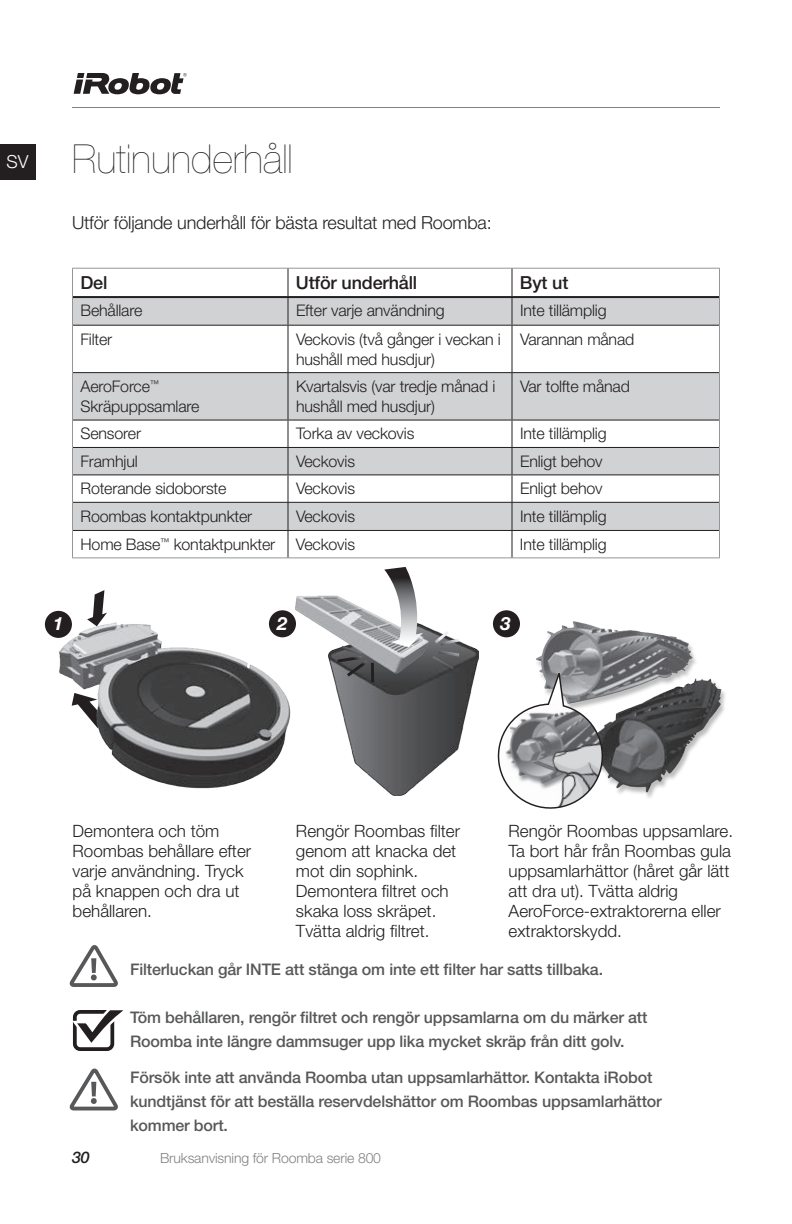
<style>
.page{position:relative;width:792px;height:1224px;background:#fff}
.page>*{position:absolute;margin:0;border:0;box-sizing:border-box;transform-origin:0 0}
.t1{font:200 40px "Helvetica Neue LT Pro";color:#231f20}
.t2{font:italic 700 18.2px "Helvetica Neue LT Pro";color:#fff}
.t3{font:300 18px "Helvetica Neue LT Pro";letter-spacing:-.01em;color:#231f20}
.t4{font:500 18px "Helvetica Neue LT Pro";letter-spacing:-.01em;color:#231f20}
.t5{font:300 18px "Helvetica Neue LT Pro";color:#fff}
.t6{font:300 17px/20px "Helvetica Neue LT Pro";color:#231f20}
.t7{font:300 16px/20px "Helvetica Neue LT Pro";letter-spacing:-.01em;color:#231f20}
.t8{font:500 16px/24px "Helvetica Neue LT Pro";letter-spacing:-.01em;color:#57585a}
.t9{font:italic 500 16px "Helvetica Neue LT Pro";color:#231f20}
.t10{font:300 14px "Helvetica Neue LT Pro";letter-spacing:-.01em;color:#808285}
</style>
<div class="page">
<svg style="left:74px;top:73px;width:113px;height:21px"></svg>
<hr style="left:72px;top:107px;width:648px;height:1px;background:#808285">
<div style="left:0;top:144px;width:36px;height:36px;background:#231f20"></div>
<svg style="left:73px;top:298px;width:646px;height:232px;fill:#d1d2d4"></svg>
<hr style="left:72px;top:268px;width:216px;height:1px;background:#939598">
<hr style="left:288px;top:268px;width:224px;height:1px;background:#939598">
<hr style="left:512px;top:268px;width:208px;height:1px;background:#939598">
<svg style="left:72px;top:269px;width:1px;height:56px"></svg>
<svg style="left:719px;top:269px;width:1px;height:56px"></svg>
<hr style="left:72px;top:325px;width:1px;height:48px;background:#939598">
<hr style="left:719px;top:325px;width:1px;height:48px;background:#939598">
<hr style="left:72px;top:373px;width:1px;height:47px;background:#939598">
<hr style="left:719px;top:373px;width:1px;height:47px;background:#939598">
<svg style="left:72px;top:420px;width:1px;height:137px"></svg>
<svg style="left:719px;top:420px;width:1px;height:137px"></svg>
<hr style="left:72px;top:557px;width:216px;height:1px;background:#939598">
<hr style="left:288px;top:557px;width:224px;height:1px;background:#939598">
<hr style="left:512px;top:557px;width:208px;height:1px;background:#939598">
<svg style="left:288px;top:269px;width:1px;height:56px"></svg>
<hr style="left:73px;top:325px;width:215px;height:1px;background:#231f20">
<hr style="left:288px;top:325px;width:224px;height:1px;background:#231f20">
<hr style="left:288px;top:326px;width:1px;height:46px;background:#231f20">
<hr style="left:512px;top:325px;width:207px;height:1px;background:#231f20">
<hr style="left:288px;top:373px;width:1px;height:47px;background:#231f20">
<hr style="left:73px;top:420px;width:215px;height:1px;background:#231f20">
<hr style="left:288px;top:420px;width:224px;height:1px;background:#231f20">
<hr style="left:512px;top:420px;width:207px;height:1px;background:#231f20">
<hr style="left:73px;top:474px;width:215px;height:1px;background:#231f20">
<hr style="left:288px;top:474px;width:224px;height:1px;background:#231f20">
<hr style="left:512px;top:474px;width:207px;height:1px;background:#231f20">
<hr style="left:73px;top:530px;width:215px;height:1px;background:#231f20">
<hr style="left:288px;top:530px;width:224px;height:1px;background:#231f20">
<svg style="left:288px;top:421px;width:1px;height:136px"></svg>
<hr style="left:512px;top:530px;width:207px;height:1px;background:#231f20">
<svg style="left:512px;top:269px;width:1px;height:56px"></svg>
<hr style="left:512px;top:326px;width:1px;height:46px;background:#231f20">
<hr style="left:73px;top:372px;width:215px;height:1px;background:#231f20">
<hr style="left:288px;top:372px;width:224px;height:1px;background:#231f20">
<hr style="left:512px;top:372px;width:207px;height:1px;background:#231f20">
<hr style="left:512px;top:373px;width:1px;height:47px;background:#231f20">
<hr style="left:73px;top:447px;width:215px;height:1px;background:#231f20">
<hr style="left:288px;top:447px;width:224px;height:1px;background:#231f20">
<hr style="left:512px;top:447px;width:207px;height:1px;background:#231f20">
<hr style="left:73px;top:502px;width:215px;height:1px;background:#231f20">
<hr style="left:288px;top:502px;width:224px;height:1px;background:#231f20">
<hr style="left:512px;top:502px;width:207px;height:1px;background:#231f20">
<svg style="left:512px;top:421px;width:1px;height:136px"></svg>
<hr style="left:73px;top:296px;width:215px;height:2px;background:#231f20">
<hr style="left:288px;top:296px;width:224px;height:2px;background:#231f20">
<hr style="left:512px;top:296px;width:207px;height:2px;background:#231f20">
<img style="left:54px;top:612px;width:237px;height:177px">
<svg style="left:87px;top:590px;width:20px;height:36px"></svg>
<img style="left:332px;top:643px;width:147px;height:153px">
<img style="left:289px;top:595px;width:144px;height:80px">
<svg style="left:384px;top:567px;width:39px;height:80px"></svg>
<svg style="left:334px;top:644px;width:37px;height:36px"></svg>
<hr style="left:371px;top:663px;width:3px;height:19px;background:#fff">
<svg style="left:429px;top:628px;width:34px;height:45px;background:#7a7b7d"></svg>
<img style="left:492px;top:610px;width:233px;height:188px">
<svg style="left:492px;top:667px;width:117px;height:142px"></svg>
<svg style="left:72px;top:1010px;width:51px;height:41px"></svg>
<svg style="left:70px;top:1069px;width:48px;height:41px"></svg>
<div style="left:493px;top:610px;width:27px;height:27px;background:#231f20;border-radius:50%"></div>
<div style="left:45px;top:611px;width:27px;height:27px;background:#231f20;border-radius:50%"></div>
<div style="left:269px;top:610px;width:27px;height:27px;background:#231f20;border-radius:50%"></div>
<svg style="left:70px;top:945px;width:48px;height:42px"></svg>
<p class="t5" style="left:7px;top:150px;width:23px">SV</p>
<h1 class="t1" style="left:72px;top:135px;width:222px">Rutinunderhåll</h1>
<p class="t3" style="left:72px;top:211px;width:421px">Utför följande underhåll för bästa resultat med Roomba:</p>
<p class="t4" style="left:80px;top:272px;width:28px">Del</p>
<p class="t4" style="left:296px;top:272px;width:123px">Utför underhåll</p>
<p class="t4" style="left:520px;top:272px;width:50px">Byt ut</p>
<p class="t7" style="left:80px;top:300px;width:63px">Behållare</p>
<p class="t7" style="left:296px;top:300px;width:150px">Efter varje användning</p>
<p class="t7" style="left:520px;top:300px;width:88px">Inte tillämplig</p>
<p class="t7" style="left:80px;top:329px;width:33px">Filter</p>
<p class="t7" style="left:296px;top:329px;width:206px">Veckovis (två gånger i veckan i hushåll med husdjur)</p>
<p class="t7" style="left:520px;top:329px;width:116px">Varannan månad</p>
<p class="t7" style="left:80px;top:376px;width:120px">AeroForce<sup>™<br></sup>Skräpuppsamlare</p>
<p class="t7" style="left:296px;top:376px;width:201px">Kvartalsvis (var tredje månad i hushåll med husdjur)</p>
<p class="t7" style="left:520px;top:376px;width:111px">Var tolfte månad</p>
<p class="t7" style="left:81px;top:423px;width:62px">Sensorer</p>
<p class="t7" style="left:296px;top:423px;width:120px">Torka av veckovis</p>
<p class="t7" style="left:520px;top:423px;width:88px">Inte tillämplig</p>
<p class="t7" style="left:81px;top:451px;width:59px">Framhjul</p>
<p class="t7" style="left:296px;top:451px;width:61px">Veckovis</p>
<p class="t7" style="left:520px;top:451px;width:84px">Enligt behov</p>
<p class="t7" style="left:81px;top:478px;width:148px">Roterande sidoborste</p>
<p class="t7" style="left:296px;top:478px;width:61px">Veckovis</p>
<p class="t7" style="left:520px;top:478px;width:84px">Enligt behov</p>
<p class="t7" style="left:81px;top:506px;width:173px">Roombas kontaktpunkter</p>
<p class="t7" style="left:296px;top:506px;width:61px">Veckovis</p>
<p class="t7" style="left:520px;top:506px;width:88px">Inte tillämplig</p>
<p class="t7" style="left:81px;top:534px;width:196px">Home Base<sup>™</sup> kontaktpunkter</p>
<p class="t7" style="left:296px;top:534px;width:61px">Veckovis</p>
<p class="t7" style="left:520px;top:534px;width:88px">Inte tillämplig</p>
<p class="t2" style="left:53px;top:612px;width:12px">1</p>
<p class="t2" style="left:277px;top:612px;width:12px">2</p>
<p class="t2" style="left:501px;top:612px;width:12px">3</p>
<p class="t6" style="left:73px;top:821px;width:180px">Demontera och töm<br>Roombas behållare efter varje användning. Tryck på knappen och dra ut behållaren.</p>
<p class="t6" style="left:296px;top:821px;width:166px">Rengör Roombas filter genom att knacka det mot din sophink.<br>Demontera filtret och skaka loss skräpet.<br>Tvätta aldrig filtret.</p>
<p class="t6" style="left:509px;top:821px;width:226px">Rengör Roombas uppsamlare.<br>Ta bort hår från Roombas gula uppsamlarhättor (håret går lätt att dra ut). Tvätta aldrig<br>AeroForce-extraktorerna eller extraktorskydd.</p>
<p class="t8" style="left:130px;top:957px;width:474px">Filterluckan går INTE att stänga om inte ett filter har satts tillbaka.</p>
<p class="t8" style="left:130px;top:1005px;width:519px">Töm behållaren, rengör filtret och rengör uppsamlarna om du märker att<br>Roomba inte längre dammsuger upp lika mycket skräp från ditt golv.</p>
<p class="t8" style="left:130px;top:1065px;width:533px">Försök inte att använda Roomba utan uppsamlarhättor. Kontakta iRobot kundtjänst för att beställa reservdelshättor om Roombas uppsamlarhättor kommer bort.</p>
<p class="t9" style="left:72px;top:1148px;width:19px">30</p>
<p class="t10" style="left:160px;top:1150px;width:223px">Bruksanvisning för Roomba serie 800</p>
</div>
